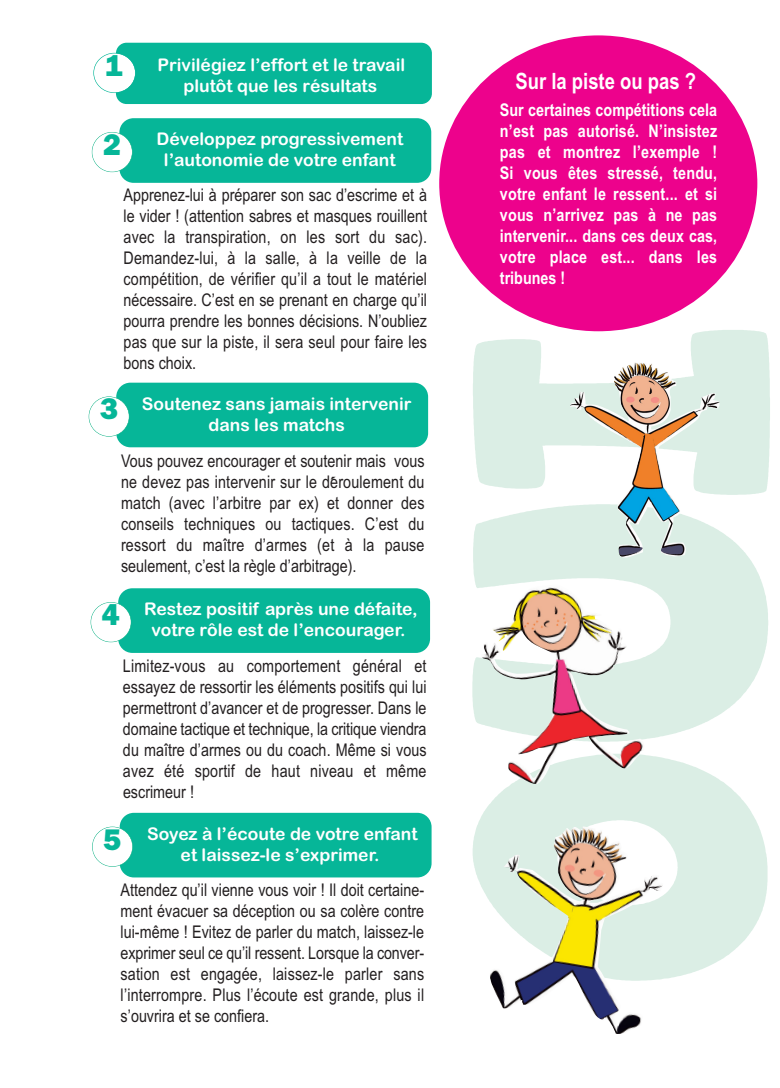
<style>
.page{position:relative;width:780px;height:1088px;background:#fff}
.page>*{position:absolute;margin:0;border:0;box-sizing:border-box;transform-origin:0 0}
.t1{font:250px "Big Bottom Cartoon";color:#dbeee5}
.t2{font:800 30px "Franklin Gothic";color:#06b698}
.t3{font:700 22.5px "Arial Narrow";color:#fff}
.t4{font:17.5px/21px "Arial Narrow";letter-spacing:.01em;color:#231f20;text-align:justify}
.t5{font:17.5px/21px "Arial Rounded MT Bold";color:#fff;text-align:center}
.t6{font:700 17.5px/21px "Arial Narrow";letter-spacing:.005em;color:#fff;text-align:justify}
.s1{font-family:"Baskerville";font-weight:700;font-style:italic}
</style>
<div class="page">
<div style="left:116px;top:43px;width:316px;height:61px;background:#06b698;border-radius:11px"></div>
<div style="left:94px;top:53px;width:41px;height:39px;background:#fff;border-radius:50%"></div>
<div style="left:93px;top:53px;width:43px;height:40px;border:1px solid #06b698;border-radius:50%"></div>
<div style="left:119px;top:118px;width:312px;height:65px;background:#06b698;border-radius:14px"></div>
<div style="left:92px;top:132px;width:40px;height:40px;background:#fff;border-radius:50%"></div>
<div style="left:92px;top:132px;width:40px;height:40px;border:1px solid #12b387;border-radius:50%"></div>
<div style="left:116px;top:383px;width:312px;height:64px;background:#06b698;border-radius:14px"></div>
<div style="left:89px;top:397px;width:40px;height:39px;background:#fff;border-radius:50%"></div>
<div style="left:89px;top:396px;width:40px;height:41px;border:1px solid #12b387;border-radius:50%"></div>
<div style="left:118px;top:588px;width:312px;height:65px;background:#06b698;border-radius:14px"></div>
<div style="left:91px;top:602px;width:40px;height:40px;background:#fff;border-radius:50%"></div>
<div style="left:91px;top:602px;width:40px;height:40px;border:1px solid #12b387;border-radius:50%"></div>
<div style="left:120px;top:813px;width:311px;height:64px;background:#06b698;border-radius:14px"></div>
<div style="left:92px;top:827px;width:40px;height:39px;background:#fff;border-radius:50%"></div>
<div style="left:92px;top:826px;width:41px;height:41px;border:1px solid #12b387;border-radius:50%"></div>
<div style="left:439px;top:35px;width:318px;height:296px;background:#ed028c;border-radius:50%"></div>
<img style="left:490px;top:828px;width:173px;height:206px">
<img style="left:482px;top:587px;width:161px;height:197px">
<img style="left:570px;top:362px;width:150px;height:195px">
<h2 class="t2" style="left:106px;top:55px;width:20px">1</h2>
<h2 class="t2" style="left:103px;top:134px;width:20px">2</h2>
<p class="t5" style="left:157px;top:54px;width:249px">Privilégiez l’effort et le travail plutôt que les résultats</p>
<p class="t5" style="left:156px;top:129px;width:248px">Développez progressivement l’autonomie de votre enfant</p>
<p class="t4" style="left:123px;top:185px;width:305px">Apprenez-lui à préparer son sac d’escrime et à le vider ! (attention sabres et masques rouillent avec la transpiration, on les sort du sac).<br>Demandez-lui, à la salle, à la veille de la compétition, de vérifier qu’il a tout le matériel nécessaire. C’est en se prenant en charge qu’il pourra prendre les bonnes décisions. N’oubliez pas que sur la piste, il sera seul pour faire les bons choix.</p>
<h2 class="t2" style="left:100px;top:399px;width:20px">3</h2>
<p class="t5" style="left:142px;top:393px;width:271px">Soutenez sans jamais intervenir dans les matchs</p>
<p class="t4" style="left:121px;top:450px;width:305px">Vous pouvez encourager et soutenir mais vous ne devez pas intervenir sur le de<span class="s1">́</span>roulement du match (avec l’arbitre par ex) et donner des conseils techniques ou tactiques. C’est du ressort du maître d’armes (et à la pause seulement, c’est la règle d’arbitrage).</p>
<p class="t5" style="left:144px;top:599px;width:275px">Restez positif après une défaite, votre rôle est de l’encourager.</p>
<h2 class="t2" style="left:102px;top:604px;width:20px">4</h2>
<p class="t4" style="left:123px;top:655px;width:305px">Limitez-vous au comportement général et essayez de ressortir les éléments positifs qui lui permettront d’avancer et de progresser. Dans le domaine tactique et technique, la critique viendra du maître d’armes ou du coach. Même si vous avez été sportif de haut niveau et même escrimeur !</p>
<p class="t5" style="left:147px;top:823px;width:272px">Soyez à l’écoute de votre enfant et laissez-le s’exprimer.</p>
<h2 class="t2" style="left:103px;top:829px;width:20px">5</h2>
<p class="t4" style="left:120px;top:879px;width:305px">Attendez qu’il vienne vous voir ! Il doit certaine&shy;ment évacuer sa déception ou sa colère contre lui-même ! Evitez de parler du match, laissez-le exprimer seul ce qu’il ressent. Lorsque la conver&shy;sation est engagée, laissez-le parler sans l’interrompre. Plus l’écoute est grande, plus il s’ouvrira et se confiera.</p>
<p class="t3" style="left:515px;top:68px;width:182px">Sur la piste ou pas ?</p>
<p class="t6" style="left:500px;top:99px;width:219px">Sur certaines compétitions cela n’est pas autorisé. N’insistez pas et montrez l’exemple !<br>Si vous êtes stressé, tendu, votre enfant le ressent... et si vous n’arrivez pas à ne pas intervenir... dans ces deux cas, votre place est... dans les tribunes !</p>
<h1 class="t1" style="left:534px;top:986px;width:663px;rotate:-90deg">OUI</h1>
</div>
